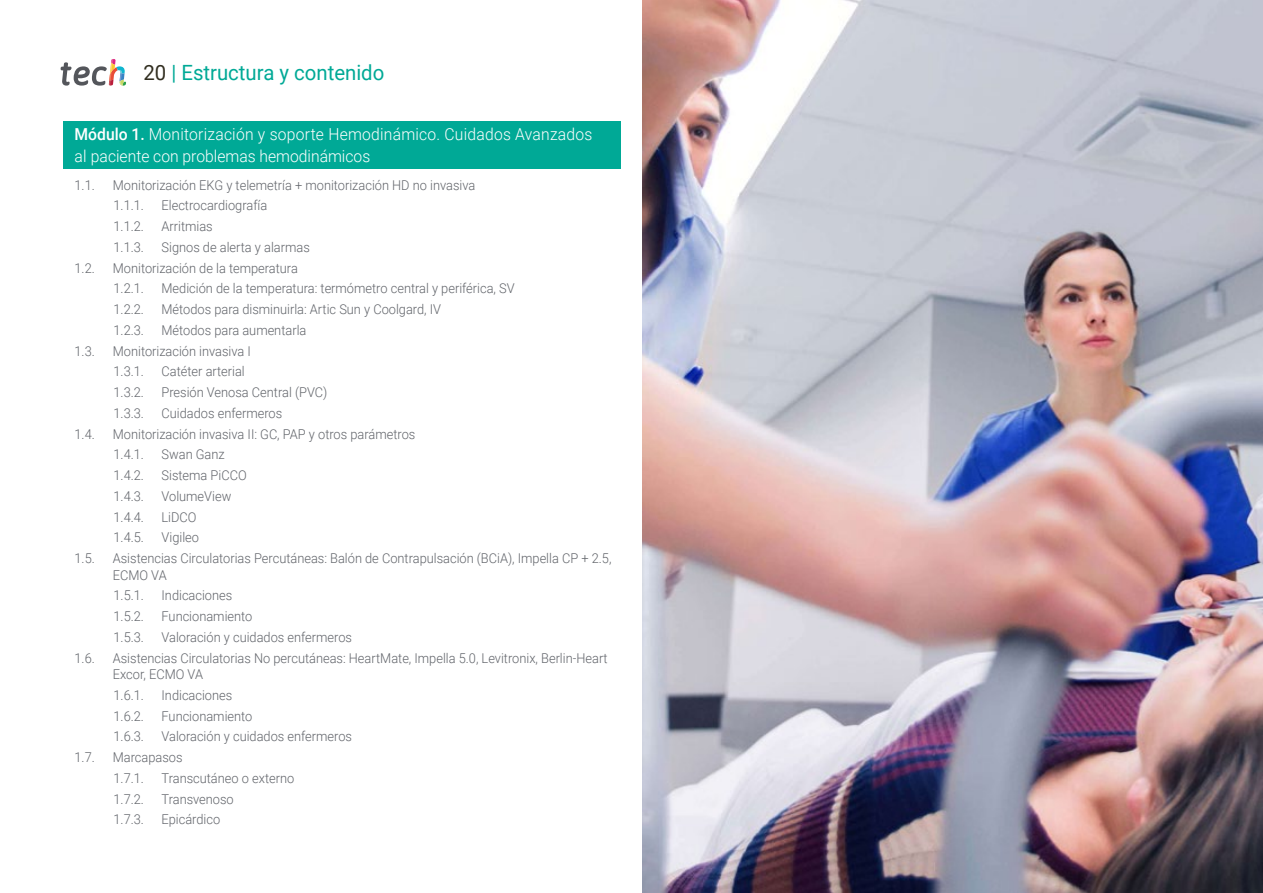
<style>
.page{position:relative;width:1263px;height:893px;background:#fff}
.page>*{position:absolute;margin:0;border:0;box-sizing:border-box;transform-origin:0 0}
.t1{font:21px "Roboto";color:#00a996}
.t2{font:300 16.5px/22.5px "Roboto";letter-spacing:.015em;color:#fff;scale:.95 1}
.t3{font:300 13.5px/20.7px "Roboto";color:#61646a;scale:.95 1}
.s1{color:#312e20}
.s2{font-weight:500}
</style>
<div class="page">
<div style="left:63px;top:121px;width:558px;height:48px;background:#00a996"></div>
<img style="left:642px;top:0;width:621px;height:893px">
<svg style="left:61px;top:59px;width:65px;height:27px"></svg>
<h1 class="t1" style="left:144px;top:57px;width:242px"><span class="s1">20</span> | Estructura y contenido</h1>
<p class="t2" style="left:75px;top:122px;width:547px"><span class="s2">Módulo 1.</span> Monitorización y soporte Hemodinámico. Cuidados Avanzados al paciente con problemas hemodinámicos</p>
<p class="t3" style="left:75px;top:174px;width:23px">1.1.</p>
<p class="t3" style="left:113px;top:174px;width:383px">Monitorización EKG y telemetría + monitorización HD no invasiva<br>1.1.1.</p>
<p class="t3" style="left:162px;top:195px;width:113px">Electrocardiografía</p>
<p class="t3" style="left:114px;top:215px;width:34px">1.1.2.</p>
<p class="t3" style="left:162px;top:215px;width:55px">Arritmias</p>
<p class="t3" style="left:114px;top:236px;width:34px">1.1.3.</p>
<p class="t3" style="left:162px;top:236px;width:158px">Signos de alerta y alarmas</p>
<p class="t3" style="left:75px;top:257px;width:23px">1.2.</p>
<p class="t3" style="left:113px;top:257px;width:196px">Monitorización de la temperatura<br>1.2.1.</p>
<p class="t3" style="left:162px;top:278px;width:373px">Medición de la temperatura: termómetro central y periférica, SV</p>
<p class="t3" style="left:114px;top:298px;width:34px">1.2.2.</p>
<p class="t3" style="left:162px;top:298px;width:296px">Métodos para disminuirla: Artic Sun y Coolgard, IV</p>
<p class="t3" style="left:114px;top:319px;width:34px">1.2.3.</p>
<p class="t3" style="left:162px;top:319px;width:154px">Métodos para aumentarla</p>
<p class="t3" style="left:75px;top:340px;width:23px">1.3.</p>
<p class="t3" style="left:113px;top:340px;width:147px">Monitorización invasiva I<br>1.3.1.</p>
<p class="t3" style="left:162px;top:361px;width:89px">Catéter arterial</p>
<p class="t3" style="left:114px;top:381px;width:34px">1.3.2.</p>
<p class="t3" style="left:162px;top:381px;width:176px">Presión Venosa Central (PVC)</p>
<p class="t3" style="left:114px;top:402px;width:34px">1.3.3.</p>
<p class="t3" style="left:162px;top:402px;width:129px">Cuidados enfermeros</p>
<p class="t3" style="left:75px;top:423px;width:23px">1.4.</p>
<p class="t3" style="left:113px;top:423px;width:320px">Monitorización invasiva II: GC, PAP y otros parámetros<br>1.4.1.</p>
<p class="t3" style="left:162px;top:444px;width:68px">Swan Ganz</p>
<p class="t3" style="left:114px;top:464px;width:34px">1.4.2.</p>
<p class="t3" style="left:162px;top:464px;width:91px">Sistema PiCCO</p>
<p class="t3" style="left:114px;top:485px;width:34px">1.4.3.</p>
<p class="t3" style="left:162px;top:485px;width:75px">VolumeView</p>
<p class="t3" style="left:114px;top:506px;width:34px">1.4.4.</p>
<p class="t3" style="left:162px;top:506px;width:38px">LiDCO</p>
<p class="t3" style="left:114px;top:527px;width:34px">1.4.5.</p>
<p class="t3" style="left:162px;top:527px;width:41px">Vigileo</p>
<p class="t3" style="left:75px;top:547px;width:23px">1.5.</p>
<p class="t3" style="left:113px;top:550px;width:526px;line-height:16.5px">Asistencias Circulatorias Percutáneas: Balón de Contrapulsación (BCiA), Impella CP + 2.5,<br>ECMO VA</p>
<p class="t3" style="left:114px;top:585px;width:34px">1.5.1.</p>
<p class="t3" style="left:162px;top:585px;width:76px">Indicaciones</p>
<p class="t3" style="left:114px;top:605px;width:34px">1.5.2.</p>
<p class="t3" style="left:162px;top:605px;width:97px">Funcionamiento</p>
<p class="t3" style="left:114px;top:626px;width:34px">1.5.3.</p>
<p class="t3" style="left:162px;top:626px;width:202px">Valoración y cuidados enfermeros</p>
<p class="t3" style="left:75px;top:647px;width:23px">1.6.</p>
<p class="t3" style="left:113px;top:649px;width:522px;line-height:16.5px">Asistencias Circulatorias No percutáneas: HeartMate, Impella 5.0, Levitronix, Berlin-Heart<br>Excor, ECMO VA</p>
<p class="t3" style="left:114px;top:684px;width:34px">1.6.1.</p>
<p class="t3" style="left:162px;top:684px;width:76px">Indicaciones</p>
<p class="t3" style="left:114px;top:705px;width:34px">1.6.2.</p>
<p class="t3" style="left:162px;top:705px;width:97px">Funcionamiento</p>
<p class="t3" style="left:114px;top:726px;width:34px">1.6.3.</p>
<p class="t3" style="left:162px;top:726px;width:202px">Valoración y cuidados enfermeros</p>
<p class="t3" style="left:75px;top:746px;width:23px">1.7.</p>
<p class="t3" style="left:113px;top:746px;width:75px">Marcapasos<br>1.7.1.</p>
<p class="t3" style="left:162px;top:767px;width:141px">Transcutáneo o externo</p>
<p class="t3" style="left:114px;top:788px;width:34px">1.7.2.</p>
<p class="t3" style="left:162px;top:788px;width:78px">Transvenoso</p>
<p class="t3" style="left:114px;top:809px;width:34px">1.7.3.</p>
<p class="t3" style="left:162px;top:809px;width:63px">Epicárdico</p>
</div>
